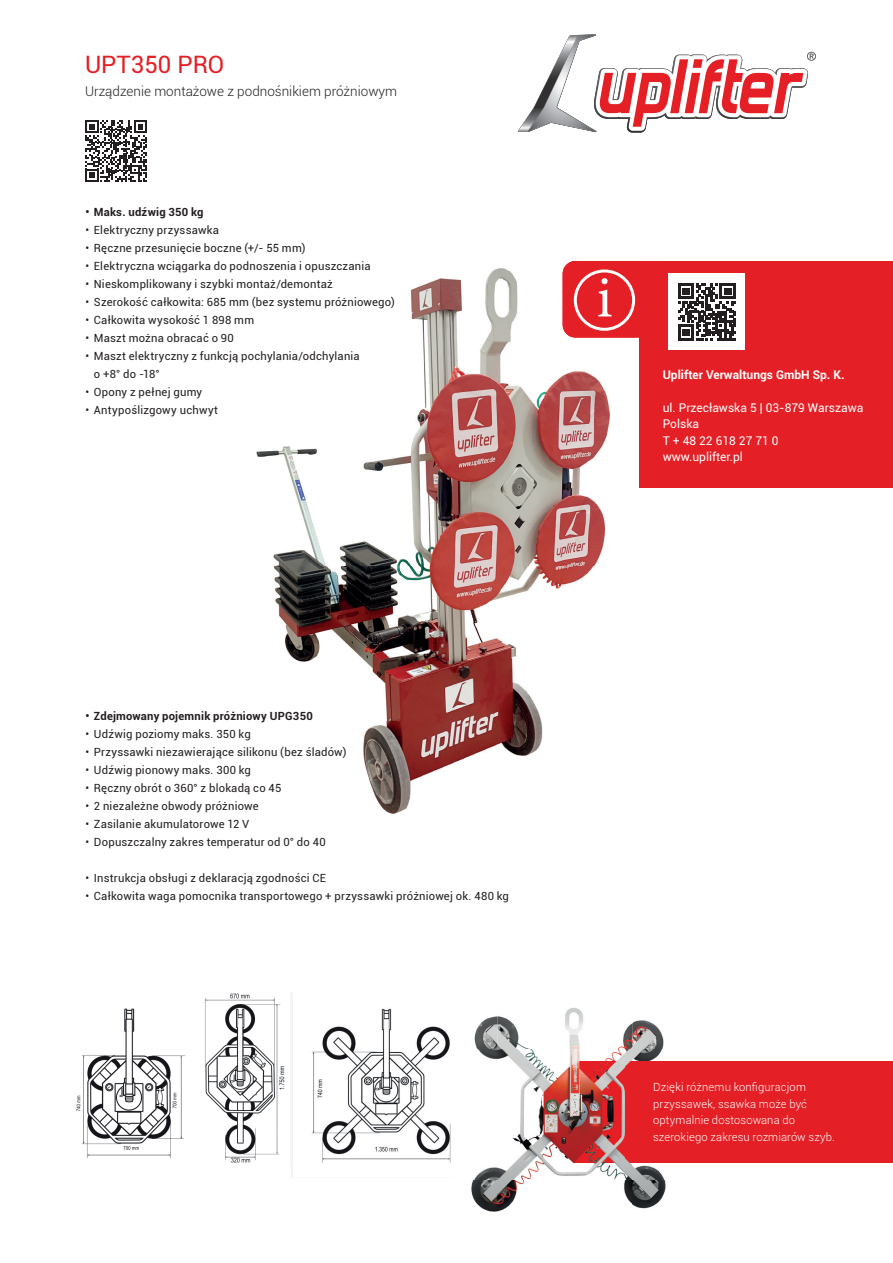
<style>
.page{position:relative;width:893px;height:1263px;background:#fff}
.page>*{position:absolute;margin:0;border:0;box-sizing:border-box;transform-origin:0 0}
.t1{font:60px "Minion Pro";color:#fff}
.t2{font:24px "Roboto";color:#e41f25}
.t3{font:300 13.5px "Roboto";color:#231f20}
.t4{font:12px/16.5px "Roboto";color:#fff}
.t5{font:700 12px "Roboto";color:#fff}
.t6{font:11.25px/18px "Roboto";letter-spacing:.02em;color:#231f20}
.t7{font:300 11.25px/16.5px "Roboto";letter-spacing:.01em;color:#fff}
.t8{font:700 11.25px "Roboto";letter-spacing:.02em;color:#231f20}
.t9{font:11.25px "Roboto";color:#fff}
.t10{font:700 11.25px "Roboto";color:#fff}
</style>
<div class="page">
<div style="left:639px;top:261px;width:254px;height:227px;background:#e41f25"></div>
<div style="left:678px;top:1061px;width:215px;height:101px;background:#e41f25"></div>
<img style="left:256px;top:268px;width:379px;height:546px">
<img style="left:474px;top:1007px;width:190px;height:42px">
<img style="left:478px;top:1049px;width:102px;height:44px">
<img style="left:605px;top:1049px;width:57px;height:12px">
<img style="left:517px;top:1093px;width:56px;height:44px">
<img style="left:472px;top:1137px;width:116px;height:44px">
<img style="left:588px;top:1162px;width:90px;height:19px">
<img style="left:471px;top:1181px;width:195px;height:31px">
<img style="left:573px;top:1061px;width:105px;height:101px">
<img style="left:205px;top:993px;width:80px;height:170px">
<img style="left:312px;top:1008px;width:139px;height:155px">
<img style="left:76px;top:1008px;width:110px;height:151px">
<svg style="left:85px;top:120px;width:62px;height:62px"></svg>
<svg style="left:518px;top:34px;width:298px;height:99px"></svg>
<div style="left:563px;top:261px;width:114px;height:76px;background:#e41f25;border-radius:13px"></div>
<div style="left:574px;top:269px;width:61px;height:62px;border:3px solid #fff;border-radius:50%"></div>
<div style="left:669px;top:274px;width:76px;height:76px;background:#fff"></div>
<svg style="left:678px;top:283px;width:58px;height:58px"></svg>
<h2 class="t2" style="left:85px;top:47px;width:141px">UPT350 PRO</h2>
<p class="t3" style="left:85px;top:82px;width:314px">Urządzenie montażowe z podnośnikiem próżniowym</p>
<p class="t8" style="left:85px;top:204px;width:120px">• Maks. udźwig 350 kg</p>
<p class="t6" style="left:85px;top:221px;width:135px">• Elektryczny przyssawka</p>
<p class="t6" style="left:85px;top:239px;width:222px">• Ręczne przesunięcie boczne (+/- 55 mm)</p>
<p class="t6" style="left:85px;top:257px;width:287px">• Elektryczna wciągarka do podnoszenia i opuszczania</p>
<p class="t6" style="left:85px;top:275px;width:249px">• Nieskomplikowany i szybki montaż/demontaż</p>
<p class="t6" style="left:85px;top:293px;width:311px">• Szerokość całkowita: 685 mm (bez systemu próżniowego)</p>
<p class="t6" style="left:85px;top:311px;width:170px">• Całkowita wysokość 1 898 mm</p>
<p class="t6" style="left:85px;top:329px;width:150px">• Maszt można obracać o 90</p>
<p class="t6" style="left:94px;top:347px;width:267px;text-indent:-9px">• Maszt elektryczny z funkcją pochylania/odchylania o +8° do -18°</p>
<p class="t6" style="left:85px;top:383px;width:118px">• Opony z pełnej gumy</p>
<p class="t6" style="left:85px;top:401px;width:134px">• Antypoślizgowy uchwyt</p>
<h1 class="t1" style="left:596px;top:257px;width:18px">i</h1>
<p class="t5" style="left:663px;top:366px;width:183px">Uplifter Verwaltungs GmbH Sp. K.</p>
<p class="t4" style="left:663px;top:399px;width:202px">ul. Przecławska 5 | 03-879 Warszawa<br>Polska<br>T + 48 22 618 27 71 0<br>www.uplifter.pl</p>
<p class="t10" style="left:663px;top:367px;width:118px">Uplifter GmbH &amp; Co.KG</p>
<p class="t9" style="left:663px;top:400px;width:146px">Oberaich 5 | 92543 Guteneck</p>
<p class="t9" style="left:663px;top:433px;width:80px">www.uplifter.de</p>
<p class="t8" style="left:85px;top:708px;width:229px">• Zdejmowany pojemnik próżniowy UPG350</p>
<p class="t6" style="left:85px;top:725px;width:167px">• Udźwig poziomy maks. 350 kg</p>
<p class="t6" style="left:85px;top:743px;width:263px">• Przyssawki niezawierające silikonu (bez śladów)</p>
<p class="t6" style="left:85px;top:761px;width:167px">• Udźwig pionowy maks. 300 kg</p>
<p class="t6" style="left:85px;top:779px;width:198px">• Ręczny obrót o 360° z blokadą co 45</p>
<p class="t6" style="left:85px;top:797px;width:175px">• 2 niezależne obwody próżniowe</p>
<p class="t6" style="left:85px;top:815px;width:165px">• Zasilanie akumulatorowe 12 V</p>
<p class="t6" style="left:85px;top:833px;width:242px">• Dopuszczalny zakres temperatur od 0° do 40</p>
<p class="t6" style="left:85px;top:869px;width:242px">• Instrukcja obsługi z deklaracją zgodności CE</p>
<p class="t6" style="left:85px;top:887px;width:425px">• Całkowita waga pomocnika transportowego + przyssawki próżniowej ok. 480 kg</p>
<p class="t7" style="left:653px;top:1078px;width:183px">Dzięki różnemu konfiguracjom przyssawek, ssawka może być optymalnie dostosowana do szerokiego zakresu rozmiarów szyb.</p>
</div>
